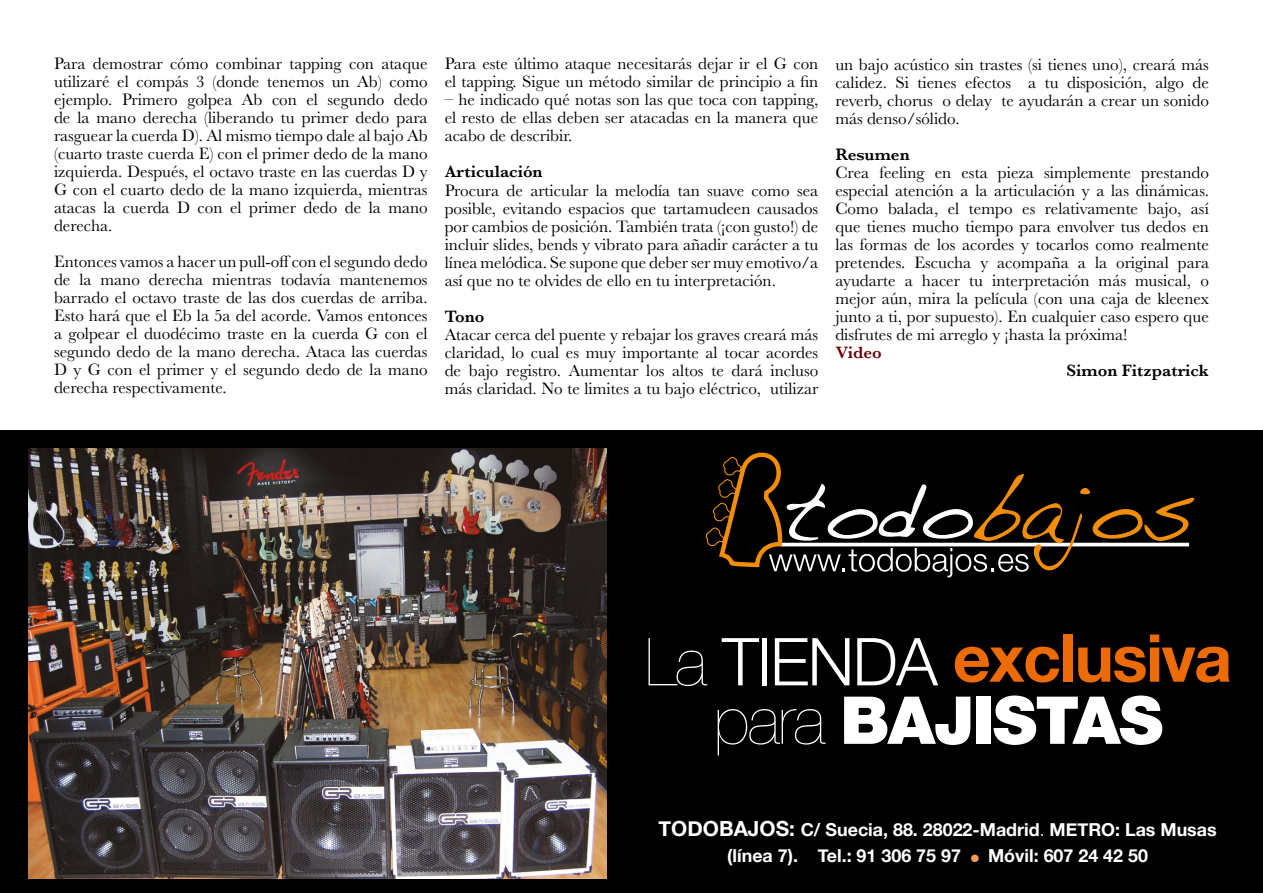
<style>
.page{position:relative;width:1263px;height:893px;background:#fff}
.page>*{position:absolute;margin:0;border:0;box-sizing:border-box;transform-origin:0 0}
.t1{font:700 66.15px/62.1px "Helvetica Neue";letter-spacing:-.025em;color:#ed6b06;text-align:center}
.t2{font:700 17.85px/25.7px "Helvetica Neue";color:#fff;text-align:center}
.t3{font:17.1px/18px "Baskerville";color:#000;text-align:justify}
.t4{font:600 17.1px "Baskerville";color:#000}
.t5{font:600 17.1px "Baskerville";color:#6b0000}
.s1{font-weight:200;color:#fff}
.s2{font-weight:300;color:#fff}
.s3{font-weight:900;color:#fff}
.s4{font-size:20.85px}
.s5{font-weight:300}
.s6{color:#f49b56}
</style>
<div class="page">
<div style="left:0;top:431px;width:1263px;height:462px;background:#000"></div>
<img style="left:29px;top:448px;width:578px;height:431px">
<svg style="left:705px;top:452px;width:489px;height:126px"></svg>
<p class="t3" style="left:54px;top:55px;width:375px">Para demostrar cómo combinar tapping con ataque utilizaré el compás 3 (donde tenemos un Ab) como ejemplo. Primero golpea Ab con el segundo dedo de la mano derecha (liberando tu primer dedo para rasguear la cuerda D). Al mismo tiempo dale al bajo Ab (cuarto traste cuerda E) con el primer dedo de la mano izquierda. Después, el octavo traste en las cuerdas D y G con el cuarto dedo de la mano izquierda, mientras atacas la cuerda D con el primer dedo de la mano derecha.</p>
<p class="t3" style="left:54px;top:253px;width:375px">Entonces vamos a hacer un pull-off con el segundo dedo de la mano derecha mientras todavía mantenemos barrado el octavo traste de las dos cuerdas de arriba.<br>Esto hará que el Eb la 5a del acorde. Vamos entonces a golpear el duodécimo traste en la cuerda G con el segundo dedo de la mano derecha. Ataca las cuerdas D y G con el primer y el segundo dedo de la mano derecha respectivamente.</p>
<p class="t3" style="left:445px;top:55px;width:375px">Para este último ataque necesitarás dejar ir el G con el tapping. Sigue un método similar de principio a fin</p>
<p class="t3" style="left:445px;top:91px;width:375px">– he indicado qué notas son las que toca con tapping, el resto de ellas deben ser atacadas en la manera que acabo de describir.</p>
<p class="t4" style="left:445px;top:160px;width:100px">Articulación</p>
<p class="t3" style="left:445px;top:181px;width:375px">Procura de articular la melodía tan suave como sea posible, evitando espacios que tartamudeen causados por cambios de posición. También trata (¡con gusto!) de incluir slides, bends y vibrato para añadir carácter a tu línea melódica. Se supone que deber ser muy emotivo/a así que no te olvides de ello en tu interpretación.</p>
<p class="t4" style="left:445px;top:304px;width:41px">Tono</p>
<p class="t3" style="left:445px;top:325px;width:375px">Atacar cerca del puente y rebajar los graves creará más claridad, lo cual es muy importante al tocar acordes de bajo registro. Aumentar los altos te dará incluso más claridad. No te limites a tu bajo eléctrico, utilizar</p>
<p class="t3" style="left:835px;top:55px;width:375px">un bajo acústico sin trastes (si tienes uno), creará más calidez. Si tienes efectos a tu disposición, algo de reverb, chorus o delay te ayudarán a crear un sonido más denso/sólido.</p>
<p class="t4" style="left:835px;top:142px;width:76px">Resumen</p>
<p class="t3" style="left:835px;top:163px;width:375px">Crea feeling en esta pieza simplemente prestando especial atención a la articulación y a las dinámicas.<br>Como balada, el tempo es relativamente bajo, así que tienes mucho tiempo para envolver tus dedos en las formas de los acordes y tocarlos como realmente pretendes. Escucha y acompaña a la original para ayudarte a hacer tu interpretación más musical, o mejor aún, mira la película (con una caja de kleenex junto a ti, por supuesto). En cualquier caso espero que disfrutes de mi arreglo y ¡hasta la próxima!</p>
<p class="t5" style="left:835px;top:340px;width:48px">Video</p>
<p class="t4" style="left:1066px;top:358px;width:144px">Simon Fitzpatrick</p>
<h1 class="t1" style="left:645px;top:629px;width:589px"><span class="s1">La</span> <span class="s2">TIENDA</span> exclusiva <span class="s1">para</span> <span class="s3">BAJISTAS</span></h1>
<p class="t2" style="left:658px;top:818px;width:560px"><span class="s4">TODOBAJOS:</span> C/ Suecia, 88. 28022-Madrid<span class="s5">.</span> METRO: Las Musas (línea 7). Tel.: 91 306 75 97 <span class="s6">●</span> Móvil: 607 24 42 50</p>
</div>
